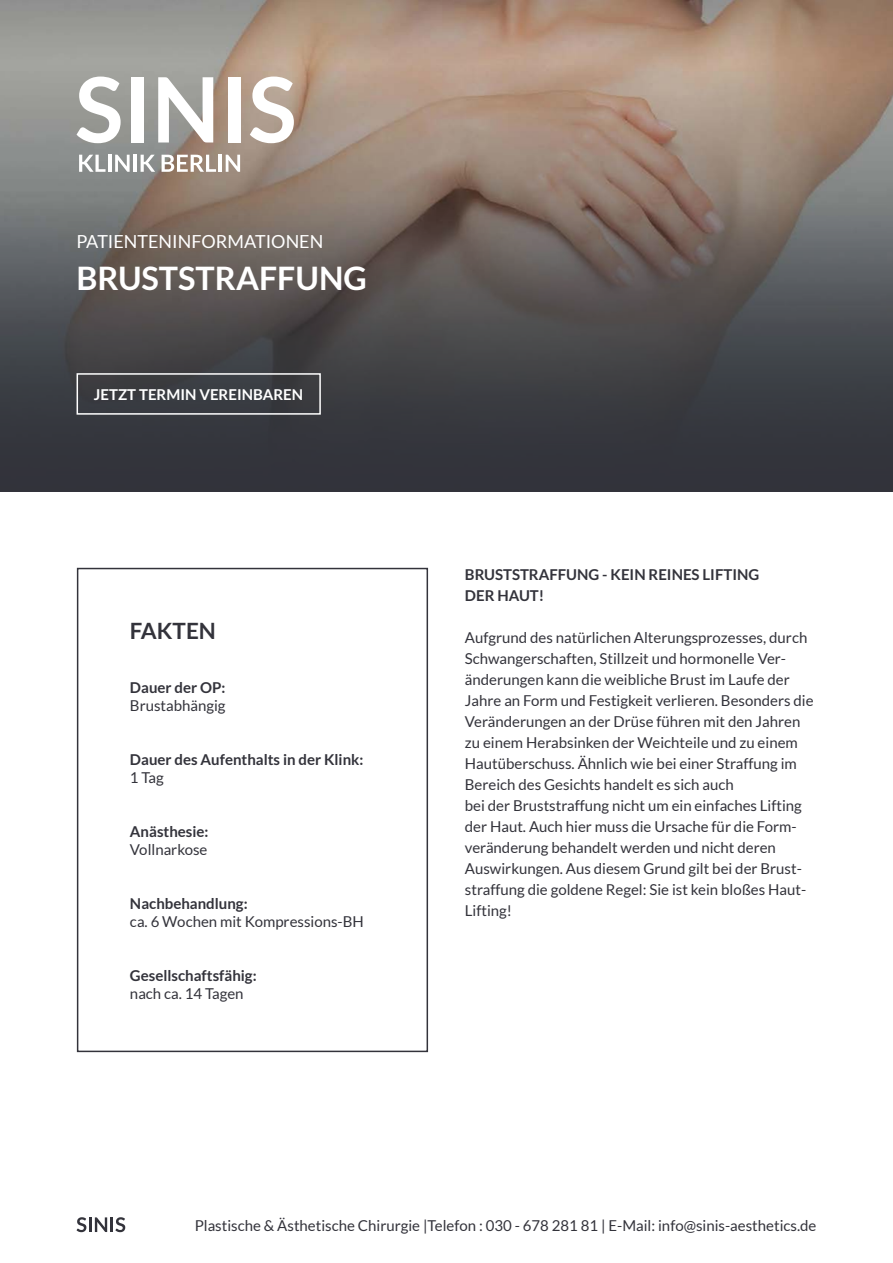
<style>
.page{position:relative;width:893px;height:1263px;background:#fff}
.page>*{position:absolute;margin:0;border:0;box-sizing:border-box;transform-origin:0 0}
.t1{font:700 32.4px "Lato";color:#fff}
.t2{font:700 22.5px "Lato";color:#33333b}
.t3{font:18px "Lato";color:#fff}
.t4{font:15px/21px "Lato";color:#33333b}
.t5{font:700 15px "Lato";color:#33333b}
.t6{font:700 15px "Lato";color:#fff}
</style>
<div class="page">
<img style="left:0;top:0;width:893px;height:202px">
<svg style="left:0;top:202px;width:893px;height:289px;background:#4c4a4c"></svg>
<svg style="left:77px;top:77px;width:44px;height:66px"></svg>
<div style="left:131px;top:77px;width:13px;height:65px;background:#fff"></div>
<svg style="left:158px;top:77px;width:55px;height:65px"></svg>
<div style="left:228px;top:77px;width:12px;height:65px;background:#fff"></div>
<svg style="left:250px;top:77px;width:44px;height:66px"></svg>
<svg style="left:79px;top:155px;width:27px;height:17px"></svg>
<hr style="left:108px;top:155px;width:3px;height:17px;background:#fff">
<svg style="left:115px;top:155px;width:15px;height:17px"></svg>
<hr style="left:133px;top:155px;width:4px;height:17px;background:#fff">
<svg style="left:141px;top:155px;width:14px;height:17px"></svg>
<svg style="left:162px;top:155px;width:54px;height:17px"></svg>
<hr style="left:219px;top:155px;width:3px;height:17px;background:#fff">
<svg style="left:226px;top:155px;width:14px;height:17px"></svg>
<div style="left:77px;top:568px;width:351px;height:484px;border:2px solid #33333b"></div>
<div style="left:77px;top:373px;width:244px;height:42px;border:2px solid #fff"></div>
<svg style="left:77px;top:1217px;width:9px;height:15px"></svg>
<hr style="left:89px;top:1217px;width:3px;height:15px;background:#33333b">
<svg style="left:95px;top:1217px;width:12px;height:15px"></svg>
<hr style="left:110px;top:1217px;width:3px;height:15px;background:#33333b">
<svg style="left:115px;top:1217px;width:10px;height:15px"></svg>
<p class="t3" style="left:77px;top:232px;width:248px">PATIENTENINFORMATIONEN</p>
<p class="t1" style="left:77px;top:259px;width:292px">BRUSTSTRAFFUNG</p>
<p class="t6" style="left:94px;top:386px;width:211px">JETZT TERMIN VEREINBAREN</p>
<p class="t2" style="left:130px;top:618px;width:87px">FAKTEN</p>
<p class="t5" style="left:130px;top:679px;width:97px">Dauer der OP:</p>
<p class="t4" style="left:130px;top:695px;width:97px">Brustabhängig</p>
<p class="t5" style="left:130px;top:751px;width:235px">Dauer des Aufenthalts in der Klink:</p>
<p class="t4" style="left:130px;top:767px;width:35px">1 Tag</p>
<p class="t5" style="left:130px;top:823px;width:80px">Anästhesie:</p>
<p class="t4" style="left:130px;top:839px;width:79px">Vollnarkose</p>
<p class="t5" style="left:130px;top:895px;width:119px">Nachbehandlung:</p>
<p class="t4" style="left:130px;top:911px;width:235px">ca. 6 Wochen mit Kompressions-BH</p>
<p class="t5" style="left:130px;top:967px;width:128px">Gesellschaftsfähig:</p>
<p class="t4" style="left:130px;top:983px;width:115px">nach ca. 14 Tagen</p>
<p class="t5" style="left:465px;top:566px;width:296px">BRUSTSTRAFFUNG - KEIN REINES LIFTING</p>
<p class="t5" style="left:465px;top:587px;width:81px">DER HAUT!</p>
<p class="t4" style="left:465px;top:627px;width:350px">Aufgrund des natürlichen Alterungsprozesses, durch Schwangerschaften, Stillzeit und hormonelle Ver&shy;änderungen kann die weibliche Brust im Laufe der Jahre an Form und Festigkeit verlieren. Besonders die Veränderungen an der Drüse führen mit den Jahren zu einem Herabsinken der Weichteile und zu einem Hautüberschuss. Ähnlich wie bei einer Straffung im Bereich des Gesichts handelt es sich auch</p>
<p class="t4" style="left:465px;top:795px;width:343px">bei der Bruststraffung nicht um ein einfaches Lifting der Haut. Auch hier muss die Ursache für die Form&shy;veränderung behandelt werden und nicht deren Auswirkungen. Aus diesem Grund gilt bei der Brust&shy;straffung die goldene Regel: Sie ist kein bloßes Haut-Lifting!</p>
<p class="t4" style="left:195px;top:1215px;width:623px">Plastische &amp; Ästhetische Chirurgie |Telefon : 030 - 678 281 81 | E-Mail: info@sinis-aesthetics.de</p>
</div>
